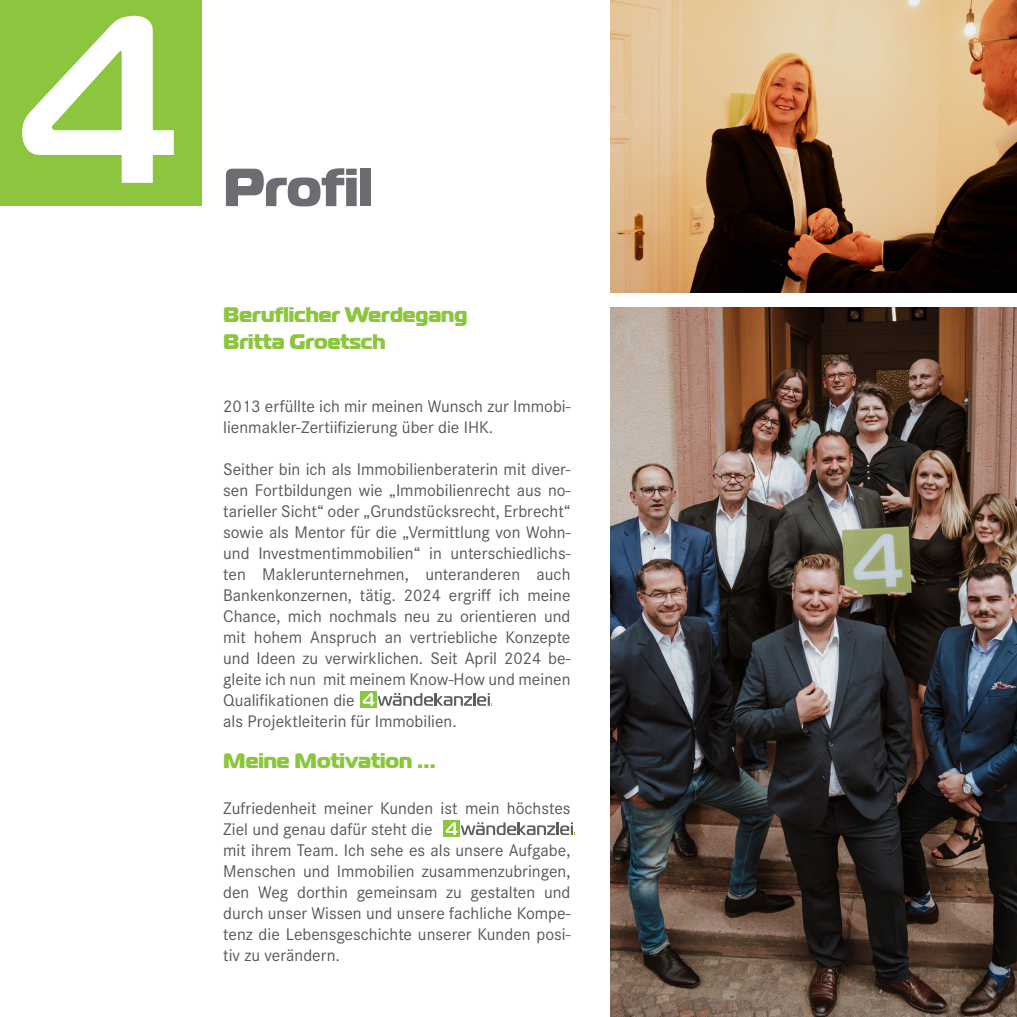
<style>
.page{position:relative;width:1017px;height:1017px;background:#fff}
.page>*{position:absolute;margin:0;border:0;box-sizing:border-box;transform-origin:0 0}
.t1{font:53.55px "Magistral Black C";color:#6c6d70}
.t2{font:21px/26.2px "Magistral Black C";color:#8bc63e}
.t3{font:17.5px/21px "Corporate S Pro";color:#57585a}
</style>
<div class="page">
<img style="left:610px;top:0;width:407px;height:293px">
<div style="left:0;top:0;width:202px;height:206px;background:#8bc63e"></div>
<svg style="left:22px;top:16px;width:152px;height:167px"></svg>
<img style="left:610px;top:308px;width:407px;height:709px">
<div style="left:360px;top:691px;width:16px;height:16px;background:#8bc63e"></div>
<svg style="left:363px;top:693px;width:127px;height:13px"></svg>
<div style="left:444px;top:820px;width:16px;height:16px;background:#8bc63e"></div>
<svg style="left:446px;top:822px;width:127px;height:13px"></svg>
<p class="t1" style="left:223px;top:152px;width:150px">Profil</p>
<p class="t2" style="left:223px;top:301px;width:246px">Beruflicher Werdegang<br>Britta Groetsch</p>
<p class="t3" style="left:223px;top:394px;width:349px">2013 erfüllte ich mir meinen Wunsch zur Immobi&shy;lienmakler-Zertiifizierung über die IHK.</p>
<p class="t3" style="left:223px;top:457px;width:349px;text-align:justify">Seither bin ich als Immobilienberaterin mit diver&shy;sen Fortbildungen wie „Immobilienrecht aus no&shy;tarieller Sicht“ oder „Grundstücksrecht, Erbrecht“ sowie als Mentor für die „Vermittlung von Wohn&shy;und Investmentimmobilien“ in unterschiedlichs&shy;ten Maklerunternehmen, unteranderen auch Bankenkonzernen, tätig. 2024 ergriff ich meine Chance, mich nochmals neu zu orientieren und mit hohem Anspruch an vertriebliche Konzepte und Ideen zu verwirklichen. Seit April 2024 be&shy;gleite ich nun mit meinem Know-How und meinen Qualifikationen die</p>
<p class="t3" style="left:223px;top:709px;width:235px">als Projektleiterin für Immobilien.</p>
<p class="t2" style="left:223px;top:746px;width:214px">Meine Motivation …</p>
<p class="t3" style="left:223px;top:797px;width:349px">Zufriedenheit meiner Kunden ist mein höchstes<br>Ziel und genau dafür steht die</p>
<p class="t3" style="left:223px;top:839px;width:349px;text-align:justify">mit ihrem Team. Ich sehe es als unsere Aufgabe, Menschen und Immobilien zusammenzubringen, den Weg dorthin gemeinsam zu gestalten und durch unser Wissen und unsere fachliche Kompe&shy;tenz die Lebensgeschichte unserer Kunden posi&shy;tiv zu verändern.</p>
</div>
